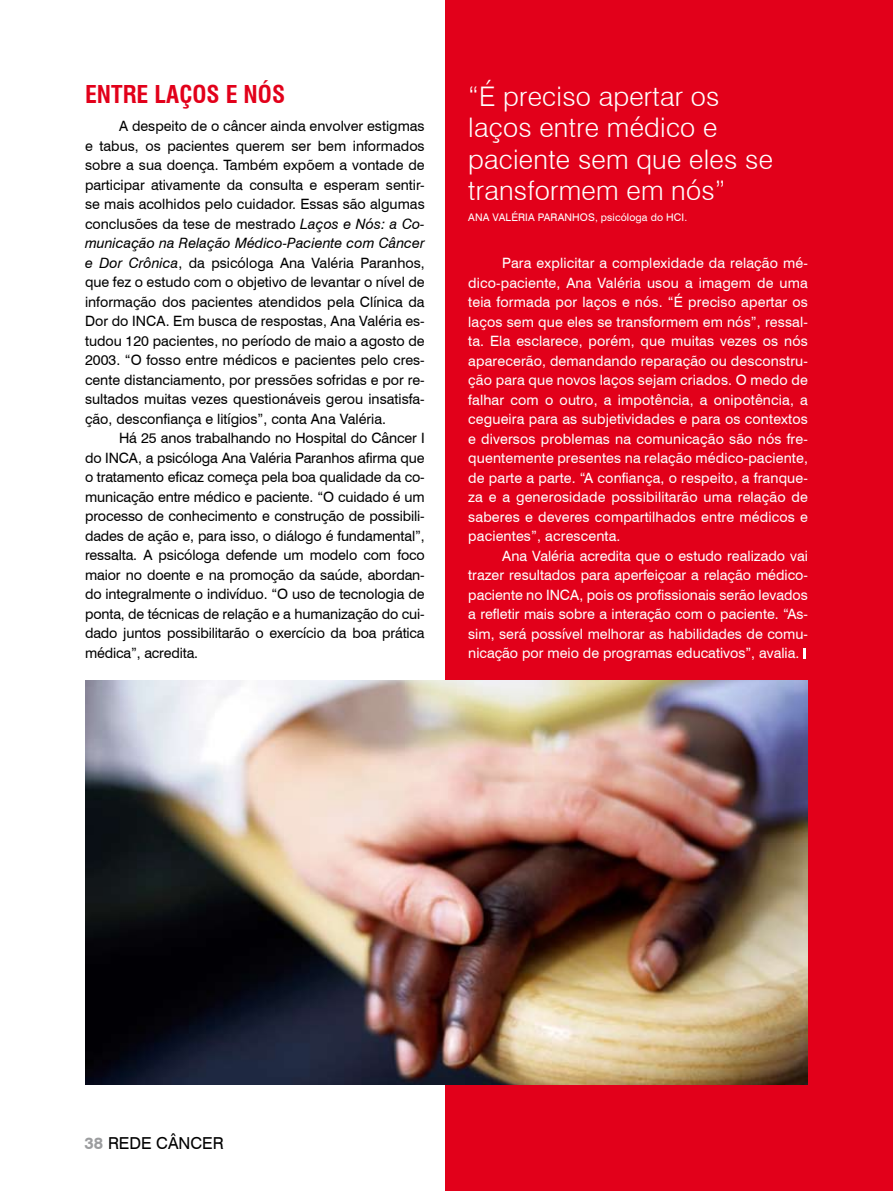
<style>
.page{position:relative;width:893px;height:1191px;background:#fff}
.page>*{position:absolute;margin:0;border:0;box-sizing:border-box;transform-origin:0 0}
.t1{font:300 27px/31.5px "Swiss 721 BT";letter-spacing:.01em;color:#fff}
.t2{font:700 condensed 24px "Swiss 721 BT";color:#e2001a}
.t3{font:16.5px "Swiss 721 BT";color:#000}
.t4{font:14.25px/19.5px "Swiss 721 BT";letter-spacing:-.01em;color:#000;text-align:justify}
.t5{font:14.25px/19.5px "Swiss 721 BT";letter-spacing:.005em;color:#fff;text-align:justify}
.t6{font:10.5px "Swiss 721 BT";letter-spacing:.01em;color:#fff}
.s1{font-style:italic}
.s2{font-weight:700;color:#9c9d9f}
</style>
<div class="page">
<div style="left:446px;top:0;width:447px;height:1191px;background:#e2001a"></div>
<img style="left:85px;top:680px;width:723px;height:404px">
<svg style="left:803px;top:648px;width:2px;height:10px"></svg>
<h2 class="t2" style="left:85px;top:80px;width:202px">ENTRE LAÇOS E NÓS</h2>
<p class="t4" style="left:85px;top:116px;width:341px;text-indent:34px">A despeito de o câncer ainda envolver estigmas e tabus, os pacientes querem ser bem informados sobre a sua doença. Também expõem a vontade de participar ativamente da consulta e esperam sentir&shy;se mais acolhidos pelo cuidador. Essas são algumas conclusões da tese de mestrado <span class="s1">Laços e Nós: a Co&shy;municação na Relação Médico-Paciente com Câncer e Dor Crônica</span>, da psicóloga Ana Valéria Paranhos, que fez o estudo com o objetivo de levantar o nível de informação dos pacientes atendidos pela Clínica da Dor do INCA. Em busca de respostas, Ana Valéria es&shy;tudou 120 pacientes, no período de maio a agosto de 2003. “O fosso entre médicos e pacientes pelo cres&shy;cente distanciamento, por pressões sofridas e por re&shy;sultados muitas vezes questionáveis gerou insatisfa&shy;ção, desconfiança e litígios”, conta Ana Valéria.</p>
<p class="t4" style="left:85px;top:428px;width:341px;text-indent:34px">Há 25 anos trabalhando no Hospital do Câncer I do INCA, a psicóloga Ana Valéria Paranhos afirma que o tratamento eficaz começa pela boa qualidade da co&shy;municação entre médico e paciente. “O cuidado é um processo de conhecimento e construção de possibili&shy;dades de ação e, para isso, o diálogo é fundamental”, ressalta. A psicóloga defende um modelo com foco maior no doente e na promoção da saúde, abordan&shy;do integralmente o indivíduo. “O uso de tecnologia de ponta, de técnicas de relação e a humanização do cui&shy;dado juntos possibilitarão o exercício da boa prática médica”, acredita.</p>
<h1 class="t1" style="left:468px;top:80px;width:306px">“É preciso apertar os laços entre médico e paciente sem que eles se transformem em nós”</h1>
<p class="t6" style="left:468px;top:210px;width:38px">Ana Valéria</p>
<p class="t6" style="left:538px;top:210px;width:15px">Paranhos</p>
<p class="t6" style="left:595px;top:210px;width:94px">, psicóloga do HCI.</p>
<p class="t5" style="left:468px;top:253px;width:341px;text-indent:34px">Para explicitar a complexidade da relação mé&shy;dico-paciente, Ana Valéria usou a imagem de uma teia formada por laços e nós. “É preciso apertar os laços sem que eles se transformem em nós”, ressal&shy;ta. Ela esclarece, porém, que muitas vezes os nós aparecerão, demandando reparação ou desconstru&shy;ção para que novos laços sejam criados. O medo de falhar com o outro, a impotência, a onipotência, a cegueira para as subjetividades e para os contextos e diversos problemas na comunicação são nós fre&shy;quentemente presentes na relação médico-paciente, de parte a parte. “A confiança, o respeito, a franque&shy;za e a generosidade possibilitarão uma relação de saberes e deveres compartilhados entre médicos e pacientes”, acrescenta.</p>
<p class="t5" style="left:468px;top:545px;width:341px;text-indent:34px">Ana Valéria acredita que o estudo realizado vai trazer resultados para aperfeiçoar a relação médico&shy;paciente no INCA, pois os profissionais serão levados a refletir mais sobre a interação com o paciente. “As&shy;sim, será possível melhorar as habilidades de comu&shy;nicação por meio de programas educativos”, avalia.</p>
<p class="t3" style="left:85px;top:1131px;width:46px"><span class="s2">38</span> Rede</p>
<p class="t3" style="left:156px;top:1131px;width:35px">câncer</p>
</div>
